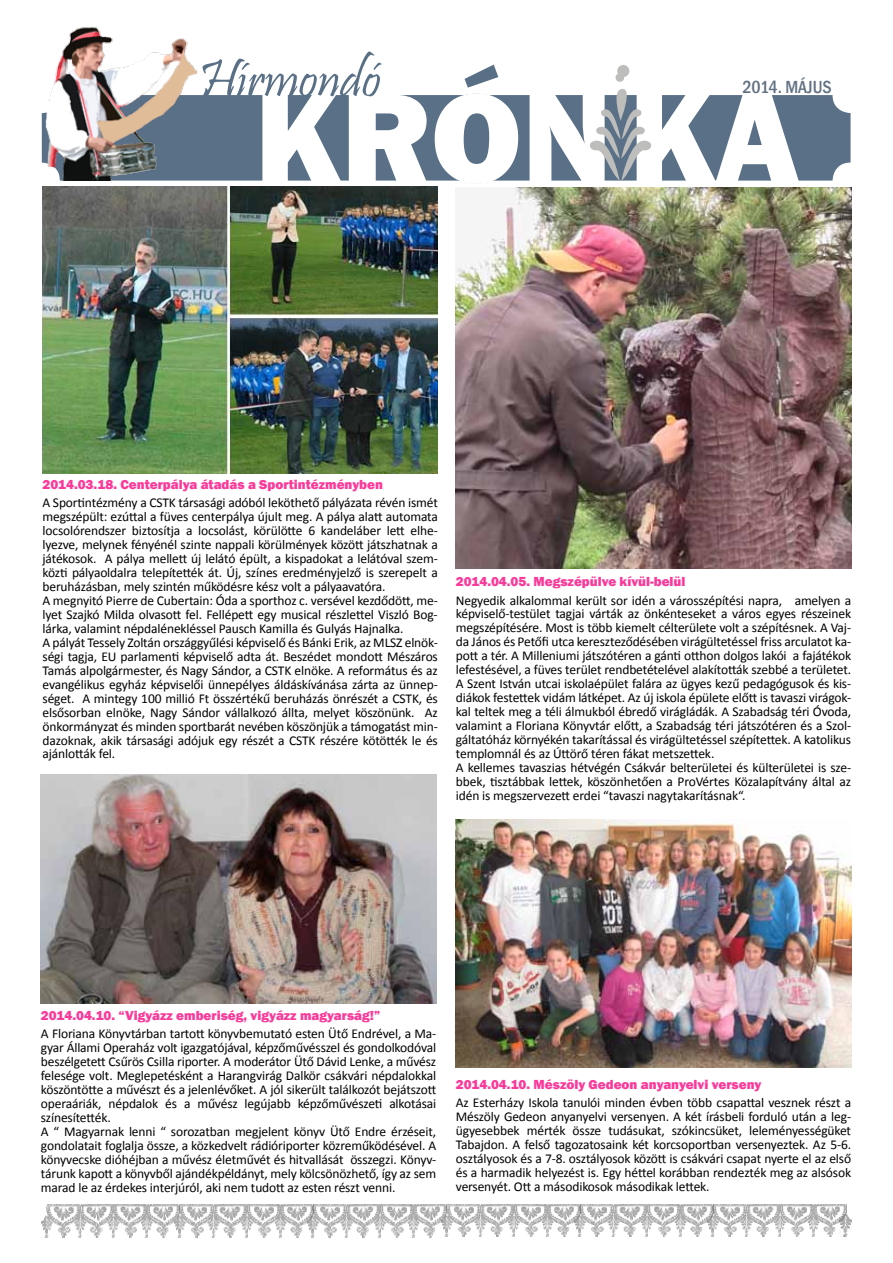
<style>
.page{position:relative;width:893px;height:1263px;background:#fff}
.page>*{position:absolute;margin:0;border:0;box-sizing:border-box;transform-origin:0 0}
.t1{font:800 131.7px "Franklin Gothic";color:#fff}
.t2{font:800 130.5px "Franklin Gothic";color:#596f86}
.t3{font:54px "Pristina";color:#596f86}
.t4{font:500 condensed 18px "Franklin Gothic";color:#617081}
.t5{font:13.5px/14px "Calibri";letter-spacing:-.01em;color:#000}
.t6{font:800 13.5px "Franklin Gothic";color:#fa3a9a}
</style>
<div class="page">
<img style="left:41px;top:1205px;width:134px;height:32px">
<img style="left:175px;top:1205px;width:132px;height:32px">
<img style="left:307px;top:1205px;width:134px;height:32px">
<img style="left:441px;top:1205px;width:134px;height:32px">
<img style="left:575px;top:1205px;width:133px;height:32px">
<img style="left:708px;top:1205px;width:138px;height:32px">
<img style="left:840px;top:1214px;width:12px;height:22px">
<div style="left:196px;top:95px;width:654px;height:86px;background:#5a7087"></div>
<img style="left:41px;top:27px;width:155px;height:154px">
<svg style="left:586px;top:89px;width:69px;height:92px;background:#7c8b9b"></svg>
<div style="left:615px;top:73px;width:9px;height:9px;background:#bdbdbb;border-radius:50%"></div>
<div style="left:617px;top:65px;width:12px;height:12px;background:#bdbdbb;border-radius:50%"></div>
<img style="left:43px;top:187px;width:395px;height:286px">
<img style="left:41px;top:774px;width:395px;height:230px">
<img style="left:455px;top:187px;width:396px;height:381px">
<img style="left:456px;top:820px;width:395px;height:247px">
<h3 class="t3" style="left:199px;top:49px;width:183px">Hírmondó</h3>
<h2 class="t2" style="left:431px;top:54px;width:92px">Ó</h2>
<h3 class="t4" style="left:742px;top:76px;width:91px">2014. MÁJUS</h3>
<h1 class="t1" style="left:255px;top:53px;width:546px">KRONKA</h1>
<p class="t6" style="left:43px;top:476px;width:342px">2014.03.18. Centerpálya átadás a Sportintézményben</p>
<p class="t5" style="left:43px;top:496px;width:397px">A Sportintézmény a CSTK társasági adóból leköthető pályázata révén ismét megszépült: ezúttal a füves centerpálya újult meg. A pálya alatt automata locsolórendszer biztosítja a locsolást, körülötte 6 kandeláber lett elhe&shy;lyezve, melynek fényénél szinte nappali körülmények között játszhatnak a játékosok. A pálya mellett új lelátó épült, a kispadokat a lelátóval szem&shy;közti pályaoldalra telepítették át. Új, színes eredményjelző is szerepelt a beruházásban, mely szintén működésre kész volt a pályaavatóra.<br>A megnyitó Pierre de Cubertain: Óda a sporthoz c. versével kezdődött, me&shy;lyet Szajkó Milda olvasott fel. Fellépett egy musical részlettel Viszló Bog&shy;lárka, valamint népdalénekléssel Pausch Kamilla és Gulyás Hajnalka.<br>A pályát Tessely Zoltán országgyűlési képviselő és Bánki Erik, az MLSZ elnök&shy;ségi tagja, EU parlamenti képviselő adta át. Beszédet mondott Mészáros Tamás alpolgármester, és Nagy Sándor, a CSTK elnöke. A református és az evangélikus egyház képviselői ünnepélyes áldáskívánása zárta az ünnep&shy;séget. A mintegy 100 millió Ft összértékű beruházás önrészét a CSTK, és elsősorban elnöke, Nagy Sándor vállalkozó állta, melyet köszönünk. Az önkormányzat és minden sportbarát nevében köszönjük a támogatást min&shy;dazoknak, akik társasági adójuk egy részét a CSTK részére kötötték le és ajánlották fel.</p>
<p class="t6" style="left:456px;top:573px;width:231px">2014.04.05. Megszépülve kívül-belül</p>
<p class="t5" style="left:456px;top:593px;width:397px">Negyedik alkalommal került sor idén a városszépítési napra, amelyen a képviselő-testület tagjai várták az önkénteseket a város egyes részeinek megszépítésére. Most is több kiemelt célterülete volt a szépítésnek. A Vaj&shy;da János és Petőfi utca kereszteződésében virágültetéssel friss arculatot ka&shy;pott a tér. A Milleniumi játszótéren a gánti otthon dolgos lakói a fajátékok lefestésével, a füves terület rendbetételével alakították szebbé a területet.<br>A Szent István utcai iskolaépület falára az ügyes kezű pedagógusok és kis&shy;diákok festettek vidám látképet. Az új iskola épülete előtt is tavaszi virágok&shy;kal teltek meg a téli álmukból ébredő virágládák. A Szabadság téri Óvoda, valamint a Floriana Könyvtár előtt, a Szabadság téri játszótéren és a Szol&shy;gáltatóház környékén takarítással és virágültetéssel szépítettek. A katolikus templomnál és az Úttörő téren fákat metszettek.<br>A kellemes tavaszias hétvégén Csákvár belterületei és külterületei is sze&shy;bbek, tisztábbak lettek, köszönhetően a ProVértes Közalapítvány által az idén is megszervezett erdei “tavaszi nagytakarításnak“.</p>
<p class="t6" style="left:41px;top:1007px;width:341px">2014.04.10. “Vigyázz emberiség, vigyázz magyarság!”</p>
<p class="t5" style="left:41px;top:1027px;width:397px">A Floriana Könyvtárban tartott könyvbemutató esten Ütő Endrével, a Ma&shy;gyar Állami Operaház volt igazgatójával, képzőművésszel és gondolkodóval beszélgetett Csűrös Csilla riporter. A moderátor Ütő Dávid Lenke, a művész felesége volt. Meglepetésként a Harangvirág Dalkör csákvári népdalokkal köszöntötte a művészt és a jelenlévőket. A jól sikerült találkozót bejátszott operaáriák, népdalok és a művész legújabb képzőművészeti alkotásai színesítették.<br>A “ Magyarnak lenni “ sorozatban megjelent könyv Ütő Endre érzéseit, gondolatait foglalja össze, a közkedvelt rádióriporter közreműködésével. A könyvecske dióhéjban a művész életművét és hitvallását összegzi. Könyv&shy;tárunk kapott a könyvből ajándékpéldányt, mely kölcsönözhető, így az sem marad le az érdekes interjúról, aki nem tudott az esten részt venni.</p>
<p class="t6" style="left:456px;top:1075px;width:307px">2014.04.10. Mészöly Gedeon anyanyelvi verseny</p>
<p class="t5" style="left:456px;top:1096px;width:397px;text-align:justify">Az Esterházy Iskola tanulói minden évben több csapattal vesznek részt a Mészöly Gedeon anyanyelvi versenyen. A két írásbeli forduló után a leg&shy;ügyesebbek mérték össze tudásukat, szókincsüket, leleményességüket Tabajdon. A felső tagozatosaink két korcsoportban versenyeztek. Az 5-6. osztályosok és a 7-8. osztályosok között is csákvári csapat nyerte el az első és a harmadik helyezést is. Egy héttel korábban rendezték meg az alsósok versenyét. Ott a másodikosok másodikak lettek.</p>
</div>
